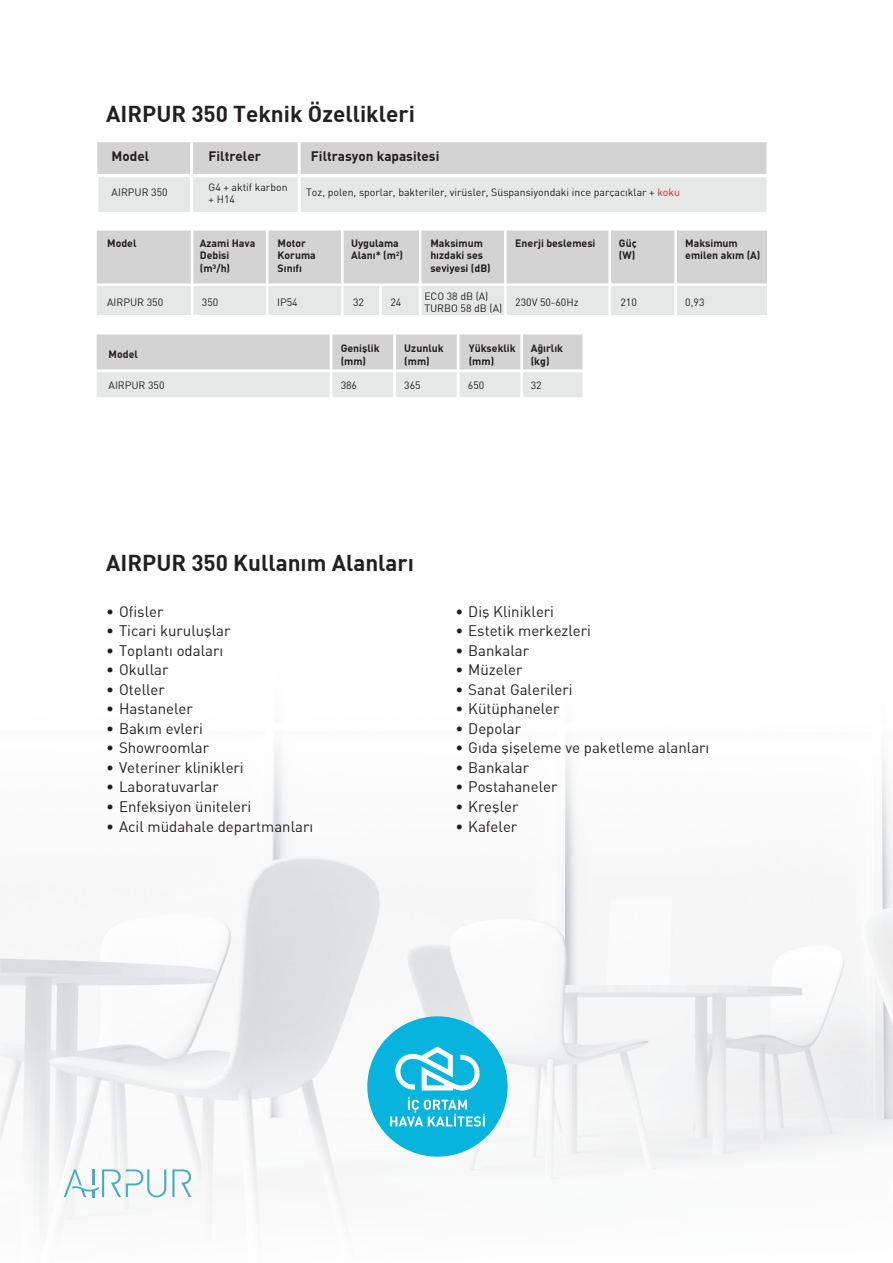
<style>
.page{position:relative;width:893px;height:1263px;background:#fff}
.page>*{position:absolute;margin:0;border:0;box-sizing:border-box;transform-origin:0 0}
.t1{font:700 22.5px "DI Nbek";color:#231f20}
.t2{font:15px "Din B Regular";color:#231f20}
.t3{font:13.5px "Din B Bold";color:#231f20}
.t4{font:10.5px/12.6px "Din B Bold";color:#231f20}
.t5{font:10.5px/12.6px "Din B Regular";color:#231f20}
.s1{color:#ee1d23}
.s2{font-family:"Jrcfhapfplbwucayokwdblwuqbp"}
</style>
<div class="page">
<img style="left:0;top:743px;width:893px;height:476px">
<div style="left:97px;top:231px;width:670px;height:52px;background:#d2d3d2"></div>
<div style="left:97px;top:286px;width:670px;height:29px;background:#e5e8e7"></div>
<hr style="left:191px;top:231px;width:2px;height:52px;background:#fff">
<hr style="left:266px;top:231px;width:2px;height:52px;background:#fff">
<hr style="left:341px;top:231px;width:3px;height:52px;background:#fff">
<hr style="left:419px;top:231px;width:2px;height:52px;background:#fff">
<hr style="left:504px;top:231px;width:3px;height:52px;background:#fff">
<hr style="left:608px;top:231px;width:3px;height:52px;background:#fff">
<hr style="left:674px;top:231px;width:3px;height:52px;background:#fff">
<hr style="left:191px;top:286px;width:2px;height:29px;background:#fff">
<hr style="left:266px;top:286px;width:2px;height:29px;background:#fff">
<hr style="left:341px;top:286px;width:3px;height:29px;background:#fff">
<hr style="left:419px;top:286px;width:2px;height:29px;background:#fff">
<hr style="left:504px;top:286px;width:3px;height:29px;background:#fff">
<hr style="left:608px;top:286px;width:3px;height:29px;background:#fff">
<hr style="left:674px;top:286px;width:3px;height:29px;background:#fff">
<hr style="left:379px;top:285px;width:3px;height:92px;background:#fff">
<svg style="left:97px;top:334px;width:485px;height:63px;background:#dadcdb"></svg>
<hr style="left:330px;top:334px;width:2px;height:35px;background:#fff">
<hr style="left:393px;top:334px;width:3px;height:35px;background:#fff">
<hr style="left:457px;top:334px;width:3px;height:35px;background:#fff">
<hr style="left:520px;top:334px;width:3px;height:35px;background:#fff">
<hr style="left:95px;top:369px;width:236px;height:3px;background:#fff">
<hr style="left:331px;top:369px;width:64px;height:3px;background:#fff">
<hr style="left:330px;top:372px;width:2px;height:25px;background:#fff">
<hr style="left:395px;top:369px;width:63px;height:3px;background:#fff">
<hr style="left:393px;top:372px;width:3px;height:25px;background:#fff">
<hr style="left:458px;top:369px;width:64px;height:3px;background:#fff">
<hr style="left:457px;top:372px;width:3px;height:25px;background:#fff">
<hr style="left:522px;top:369px;width:63px;height:3px;background:#fff">
<hr style="left:520px;top:372px;width:3px;height:25px;background:#fff">
<svg style="left:97px;top:142px;width:669px;height:70px;background:#dddfde"></svg>
<hr style="left:190px;top:142px;width:3px;height:80px;background:#fff">
<hr style="left:298px;top:142px;width:3px;height:80px;background:#fff">
<div style="left:367px;top:1016px;width:141px;height:141px;background:#07b4dd;border-radius:50%"></div>
<svg style="left:395px;top:1046px;width:85px;height:44px"></svg>
<svg style="left:390px;top:1097px;width:95px;height:29px"></svg>
<svg style="left:172px;top:1169px;width:19px;height:28px"></svg>
<svg style="left:64px;top:1169px;width:102px;height:28px"></svg>
<p class="t1" style="left:106px;top:99px;width:310px">AIRPUR 350 Teknik Özellikleri</p>
<p class="t3" style="left:209px;top:148px;width:54px">Filtreler</p>
<p class="t3" style="left:311px;top:148px;width:130px">Filtrasyon kapasitesi</p>
<p class="t3" style="left:112px;top:148px;width:39px">Model</p>
<p class="t5" style="left:112px;top:185px;width:57px">AIRPUR 350</p>
<p class="t5" style="left:209px;top:180px;width:80px">G4 + aktif karbon + H14</p>
<p class="t5" style="left:306px;top:185px;width:375px">Toz, polen, sporlar, bakteriler, virüsler, Süspansiyondaki ince parçacıklar + <span class="s1">koku</span></p>
<p class="t4" style="left:107px;top:236px;width:31px">Model</p>
<p class="t4" style="left:200px;top:236px;width:57px">Azami Hava<br>Debisi</p>
<p class="t4" style="left:200px;top:262px;width:32px">(m³/h)</p>
<p class="t4" style="left:278px;top:236px;width:40px">Motor<br>Koruma<br>Sınıfı</p>
<p class="t4" style="left:351px;top:236px;width:53px">Uygulama<br>Alanı* (m<sup>2</sup>)</p>
<p class="t4" style="left:430px;top:236px;width:62px">Maksimum hızdaki ses seviyesi (dB)</p>
<p class="t4" style="left:515px;top:236px;width:82px">Enerji beslemesi</p>
<p class="t4" style="left:619px;top:236px;width:19px">Güç</p>
<p class="t4" style="left:619px;top:249px;width:18px">(W)</p>
<p class="t4" style="left:685px;top:236px;width:77px">Maksimum emilen akım (A)</p>
<p class="t5" style="left:107px;top:296px;width:57px">AIRPUR 350</p>
<p class="t5" style="left:202px;top:296px;width:18px">350</p>
<p class="t5" style="left:277px;top:296px;width:22px">IP54</p>
<p class="t5" style="left:353px;top:296px;width:12px">32</p>
<p class="t5" style="left:390px;top:296px;width:12px">24</p>
<p class="t5" style="left:424px;top:289px;width:66px">ECO 38 dB (A)</p>
<p class="t5" style="left:424px;top:302px;width:79px">TURBO 58 dB (A)</p>
<p class="t5" style="left:515px;top:296px;width:65px">230V 50-60Hz</p>
<p class="t5" style="left:620px;top:296px;width:18px">210</p>
<p class="t5" style="left:685px;top:296px;width:21px">0,93</p>
<p class="t4" style="left:109px;top:348px;width:31px">Model</p>
<p class="t4" style="left:341px;top:341px;width:40px">Genişlik</p>
<p class="t4" style="left:341px;top:354px;width:27px">(mm)</p>
<p class="t4" style="left:404px;top:341px;width:41px">Uzunluk</p>
<p class="t4" style="left:404px;top:354px;width:27px">(mm)</p>
<p class="t4" style="left:469px;top:341px;width:48px">Yükseklik</p>
<p class="t4" style="left:469px;top:354px;width:27px">(mm)</p>
<p class="t4" style="left:531px;top:341px;width:34px">Ağırlık</p>
<p class="t4" style="left:531px;top:354px;width:20px">(kg)</p>
<p class="t5" style="left:109px;top:379px;width:57px">AIRPUR 350</p>
<p class="t5" style="left:341px;top:379px;width:18px">386</p>
<p class="t5" style="left:404px;top:379px;width:18px">365</p>
<p class="t5" style="left:468px;top:379px;width:18px">650</p>
<p class="t5" style="left:531px;top:379px;width:12px">32</p>
<p class="t1" style="left:106px;top:548px;width:309px">AIRPUR 350 Kullanım Alanları</p>
<p class="t2" style="left:106px;top:602px;width:59px"><span class="s2">•</span> Ofisler</p>
<p class="t2" style="left:106px;top:622px;width:126px"><span class="s2">•</span> Ticari kuruluşlar</p>
<p class="t2" style="left:106px;top:641px;width:118px"><span class="s2">•</span> Toplantı odaları</p>
<p class="t2" style="left:106px;top:661px;width:64px"><span class="s2">•</span> Okullar</p>
<p class="t2" style="left:106px;top:680px;width:60px"><span class="s2">•</span> Oteller</p>
<p class="t2" style="left:106px;top:700px;width:88px"><span class="s2">•</span> Hastaneler</p>
<p class="t2" style="left:106px;top:719px;width:98px"><span class="s2">•</span> Bakım evleri</p>
<p class="t2" style="left:106px;top:739px;width:104px"><span class="s2">•</span> Showroomlar</p>
<p class="t2" style="left:106px;top:758px;width:139px"><span class="s2">•</span> Veteriner klinikleri</p>
<p class="t2" style="left:106px;top:778px;width:114px"><span class="s2">•</span> Laboratuvarlar</p>
<p class="t2" style="left:106px;top:797px;width:147px"><span class="s2">•</span> Enfeksiyon üniteleri</p>
<p class="t2" style="left:106px;top:817px;width:208px"><span class="s2">•</span> Acil müdahale departmanları</p>
<p class="t2" style="left:455px;top:602px;width:100px"><span class="s2">•</span> Diş Klinikleri</p>
<p class="t2" style="left:455px;top:622px;width:137px"><span class="s2">•</span> Estetik merkezleri</p>
<p class="t2" style="left:455px;top:641px;width:75px"><span class="s2">•</span> Bankalar</p>
<p class="t2" style="left:455px;top:661px;width:68px"><span class="s2">•</span> Müzeler</p>
<p class="t2" style="left:455px;top:680px;width:119px"><span class="s2">•</span> Sanat Galerileri</p>
<p class="t2" style="left:455px;top:700px;width:105px"><span class="s2">•</span> Kütüphaneler</p>
<p class="t2" style="left:455px;top:719px;width:67px"><span class="s2">•</span> Depolar</p>
<p class="t2" style="left:455px;top:739px;width:255px"><span class="s2">•</span> Gıda şişeleme ve paketleme alanları</p>
<p class="t2" style="left:455px;top:758px;width:75px"><span class="s2">•</span> Bankalar</p>
<p class="t2" style="left:455px;top:778px;width:103px"><span class="s2">•</span> Postahaneler</p>
<p class="t2" style="left:455px;top:797px;width:64px"><span class="s2">•</span> Kreşler</p>
<p class="t2" style="left:455px;top:817px;width:63px"><span class="s2">•</span> Kafeler</p>
</div>
